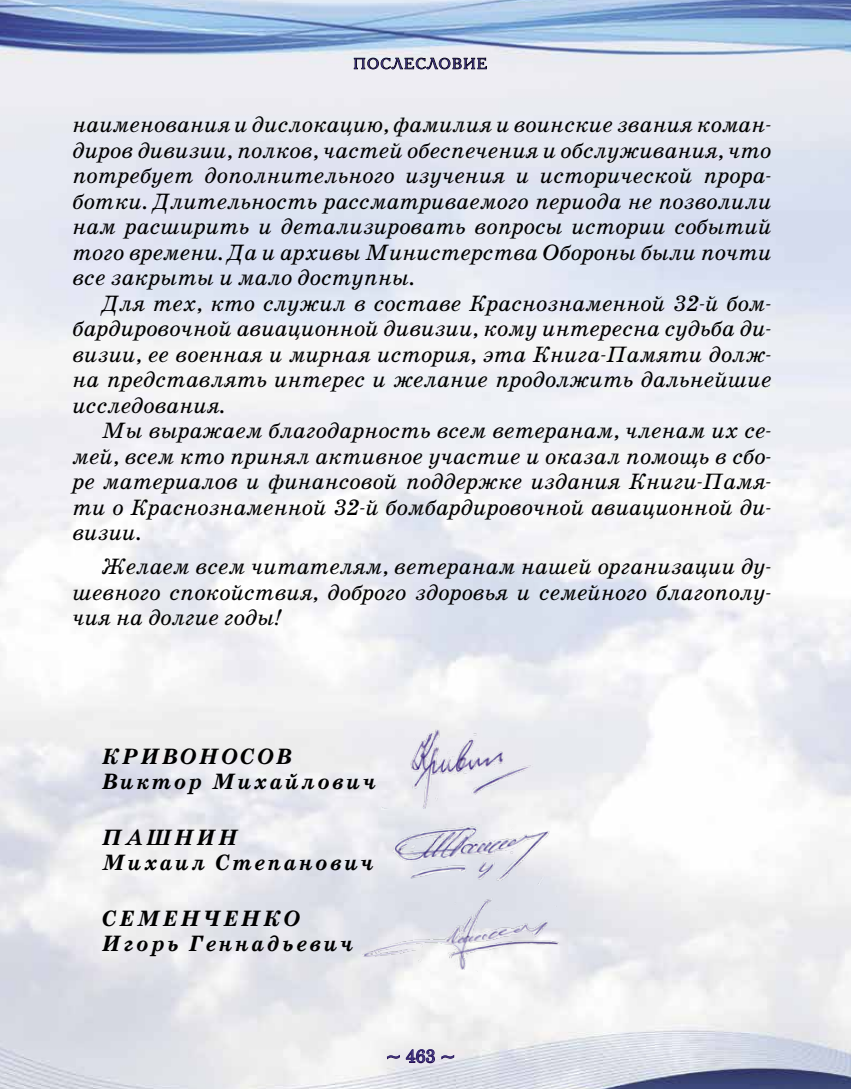
<style>
.page{position:relative;width:851px;height:1089px;background:#fff}
.page>*{position:absolute;margin:0;border:0;box-sizing:border-box;transform-origin:0 0}
.t1{font:italic 22.5px/25.5px "School Book AC";color:#000;text-align:justify}
.t2{font:italic 700 22.5px/25.5px "School Book AC";letter-spacing:.1em;color:#000}
.t3{font:18px "Century Schlbk Cyrillic BT";color:#392d7a}
.t4{font:15px "Academy C";letter-spacing:.1em;color:#392d7a}
</style>
<div class="page">
<img style="left:0;top:0;width:850px;height:1089px">
<svg style="left:386px;top:1049px;width:49px;height:14px"></svg>
<svg style="left:441px;top:1054px;width:13px;height:5px"></svg>
<svg style="left:353px;top:57px;width:134px;height:13px;background:#97969a"></svg>
<img style="left:381px;top:729px;width:159px;height:80px">
<img style="left:381px;top:820px;width:173px;height:64px">
<img style="left:362px;top:895px;width:200px;height:76px">
<p class="t4" style="left:353px;top:54px;width:135px">ПОСЛЕСЛОВИЕ</p>
<p class="t1" style="left:72px;top:112px;width:700px">наименования и дислокацию, фамилия и воинские звания коман&shy;диров дивизии, полков, частей обеспечения и обслуживания, что потребует дополнительного изучения и исторической прора&shy;ботки. Длительность рассматриваемого периода не позволили нам расширить и детализировать вопросы истории событий того времени. Да и архивы Министерства Обороны были почти все закрыты и мало доступны.</p>
<p class="t1" style="left:72px;top:290px;width:700px;text-indent:30px">Для тех, кто служил в составе Краснознаменной 32-й бом&shy;бардировочной авиационной дивизии, кому интересна судьба ди&shy;визии, ее военная и мирная история, эта Книга-Памяти долж&shy;на представлять интерес и желание продолжить дальнейшие исследования.</p>
<p class="t1" style="left:72px;top:418px;width:700px;text-indent:30px">Мы выражаем благодарность всем ветеранам, членам их се&shy;мей, всем кто принял активное участие и оказал помощь в сбо&shy;ре материалов и финансовой поддержке издания Книги-Памя&shy;ти о Краснознаменной 32-й бомбардировочной авиационной ди&shy;визии.</p>
<p class="t1" style="left:72px;top:554px;width:700px;text-indent:30px">Желаем всем читателям, ветеранам нашей организации ду&shy;шевного спокойствия, доброго здоровья и семейного благополу&shy;чия на долгие годы!</p>
<p class="t2" style="left:102px;top:744px;width:275px">КРИВОНОСОВ<br>Виктор Михайлович</p>
<p class="t2" style="left:102px;top:824px;width:273px">ПАШНИН<br>Михаил Степанович</p>
<p class="t2" style="left:102px;top:905px;width:253px">СЕМЕНЧЕНКО<br>Игорь Геннадьевич</p>
<p class="t3" style="left:386px;top:1045px;width:71px">~ 463 ~</p>
</div>
